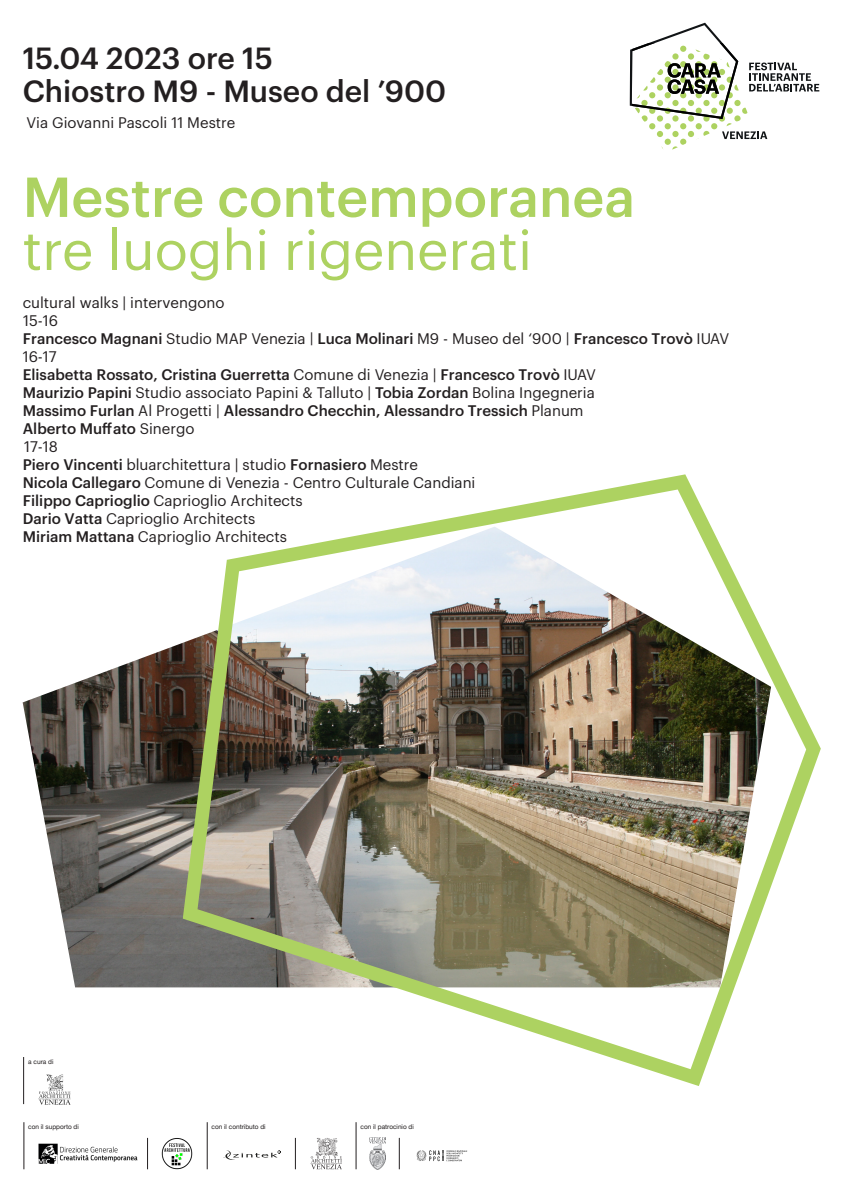
<style>
.page{position:relative;width:842px;height:1191px;background:#fff}
.page>*{position:absolute;margin:0;border:0;box-sizing:border-box;transform-origin:0 0}
.t1{font:500 55px "Graphik";color:#add261}
.t2{font:55px "Graphik";color:#add261}
.t3{font:500 30px "Graphik";color:#231f20}
.t4{font:15px/18px "Graphik";color:#231f20}
.t5{font:6.5px "Helvetica Neue";color:#231f20}
.s1{font-weight:500}
</style>
<div class="page">
<img style="left:23px;top:642px;width:160px;height:345px">
<img style="left:183px;top:474px;width:638px;height:612px">
<img style="left:38px;top:1074px;width:33px;height:31px">
<img style="left:38px;top:1143px;width:100px;height:21px">
<img style="left:161px;top:1138px;width:32px;height:32px">
<svg style="left:223px;top:1150px;width:58px;height:9px"></svg>
<hr style="left:24px;top:1122px;width:1px;height:47px;background:#231f20">
<hr style="left:207px;top:1122px;width:1px;height:47px;background:#231f20">
<hr style="left:23px;top:1057px;width:1px;height:47px;background:#231f20">
<hr style="left:147px;top:1137px;width:1px;height:32px;background:#231f20">
<hr style="left:356px;top:1122px;width:1px;height:47px;background:#231f20">
<hr style="left:295px;top:1137px;width:1px;height:32px;background:#231f20">
<hr style="left:399px;top:1137px;width:1px;height:32px;background:#231f20">
<svg style="left:311px;top:1138px;width:31px;height:31px"></svg>
<img style="left:369px;top:1137px;width:17px;height:32px">
<svg style="left:417px;top:1150px;width:50px;height:11px"></svg>
<svg style="left:630px;top:23px;width:189px;height:127px"></svg>
<p class="t3" style="left:23px;top:35px;width:252px">15.04 2023 ore 15</p>
<p class="t3" style="left:23px;top:68px;width:425px">Chiostro M9 - Museo del ’900</p>
<p class="t4" style="left:27px;top:112px;width:210px">Via Giovanni Pascoli 11 Mestre</p>
<p class="t1" style="left:23px;top:155px;width:614px">Mestre contemporanea</p>
<p class="t2" style="left:23px;top:209px;width:511px">tre luoghi rigenerati</p>
<p class="t4" style="left:23px;top:292px;width:203px">cultural walks | intervengono</p>
<p class="t4" style="left:23px;top:310px;width:708px">15-16<br><span class="s1">Francesco Magnani</span> Studio MAP Venezia | <span class="s1">Luca Molinari</span> M9 - Museo del ‘900 | <span class="s1">Francesco Trovò</span> IUAV 16-17<br><span class="s1">Elisabetta Rossato, Cristina Guerretta</span> Comune di Venezia | <span class="s1">Francesco Trovò</span> IUAV<br><span class="s1">Maurizio Papini</span> Studio associato Papini &amp; Talluto | <span class="s1">Tobia Zordan</span> Bolina Ingegneria<br><span class="s1">Massimo Furlan</span> Al Progetti | <span class="s1">Alessandro Checchin, Alessandro Tressich</span> Planum<br><span class="s1">Alberto Muffato</span> Sinergo<br>17-18<br><span class="s1">Piero Vincenti</span> bluarchitettura | studio <span class="s1">Fornasiero</span> Mestre<br><span class="s1">Nicola Callegaro</span> Comune di Venezia - Centro Culturale Candiani<br><span class="s1">Filippo Caprioglio</span> Caprioglio Architects<br><span class="s1">Dario Vatta</span> Caprioglio Architects<br><span class="s1">Miriam Mattana</span> Caprioglio Architects</p>
<p class="t5" style="left:28px;top:1056px;width:27px">a cura di</p>
<p class="t5" style="left:28px;top:1121px;width:52px">con il supporto di</p>
<p class="t5" style="left:212px;top:1121px;width:56px">con il contributo di</p>
<p class="t5" style="left:361px;top:1121px;width:55px">con il patrocinio di</p>
</div>
